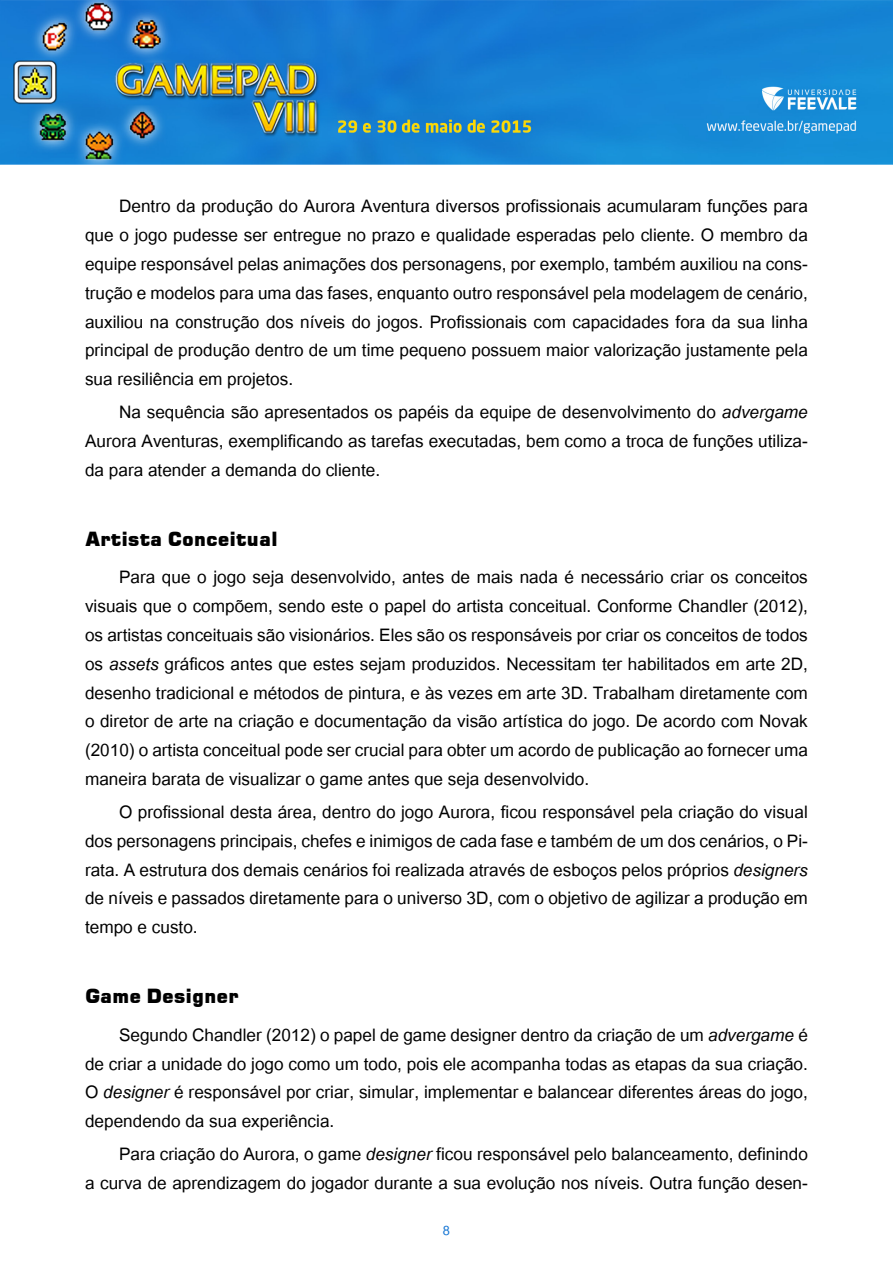
<style>
.page{position:relative;width:893px;height:1263px;background:#fff}
.page>*{position:absolute;margin:0;border:0;box-sizing:border-box;transform-origin:0 0}
.t1{font:24px/28.8px "Utsaah";color:#000;text-align:justify}
.t2{font:19.5px "Square 721 Blk Normal";color:#000}
.t3{font:18px "Utsaah";color:#1676d4}
.s1{font-style:italic}
</style>
<div class="page">
<img style="left:0;top:0;width:893px;height:165px">
<p class="t1" style="left:85px;top:194px;width:724px;text-indent:34px">Dentro da produção do Aurora Aventura diversos profissionais acumularam funções para que o jogo pudesse ser entregue no prazo e qualidade esperadas pelo cliente. O membro da equipe responsável pelas animações dos personagens, por exemplo, também auxiliou na cons&shy;trução e modelos para uma das fases, enquanto outro responsável pela modelagem de cenário, auxiliou na construção dos níveis do jogos. Profissionais com capacidades fora da sua linha principal de produção dentro de um time pequeno possuem maior valorização justamente pela sua resiliência em projetos.</p>
<p class="t1" style="left:85px;top:400px;width:724px;text-indent:34px">Na sequência são apresentados os papéis da equipe de desenvolvimento do <span class="s1">advergame </span>Aurora Aventuras, exemplificando as tarefas executadas, bem como a troca de funções utiliza&shy;da para atender a demanda do cliente.</p>
<p class="t2" style="left:85px;top:527px;width:194px">Artista Conceitual</p>
<p class="t1" style="left:85px;top:565px;width:724px;text-indent:34px">Para que o jogo seja desenvolvido, antes de mais nada é necessário criar os conceitos visuais que o compõem, sendo este o papel do artista conceitual. Conforme Chandler (2012), os artistas conceituais são visionários. Eles são os responsáveis por criar os conceitos de todos os <span class="s1">assets</span> gráficos antes que estes sejam produzidos. Necessitam ter habilitados em arte 2D, desenho tradicional e métodos de pintura, e às vezes em arte 3D. Trabalham diretamente com o diretor de arte na criação e documentação da visão artística do jogo. De acordo com Novak (2010) o artista conceitual pode ser crucial para obter um acordo de publicação ao fornecer uma maneira barata de visualizar o game antes que seja desenvolvido.</p>
<p class="t1" style="left:85px;top:799px;width:724px;text-indent:34px">O profissional desta área, dentro do jogo Aurora, ficou responsável pela criação do visual dos personagens principais, chefes e inimigos de cada fase e também de um dos cenários, o Pi&shy;rata. A estrutura dos demais cenários foi realizada através de esboços pelos próprios <span class="s1">designers </span>de níveis e passados diretamente para o universo 3D, com o objetivo de agilizar a produção em tempo e custo.</p>
<p class="t2" style="left:85px;top:984px;width:155px">Game Designer</p>
<p class="t1" style="left:85px;top:1022px;width:724px;text-indent:34px">Segundo Chandler (2012) o papel de game designer dentro da criação de um <span class="s1">advergame</span> é de criar a unidade do jogo como um todo, pois ele acompanha todas as etapas da sua criação.<br>O <span class="s1">designer</span> é responsável por criar, simular, implementar e balancear diferentes áreas do jogo, dependendo da sua experiência.</p>
<p class="t1" style="left:85px;top:1141px;width:724px;text-align:right">Para criação do Aurora, o game <span class="s1">designer</span> ficou responsável pelo balanceamento, definindo<br>a curva de aprendizagem do jogador durante a sua evolução nos níveis. Outra função desen-</p>
<p class="t3" style="left:443px;top:1221px;width:9px">8</p>
</div>
